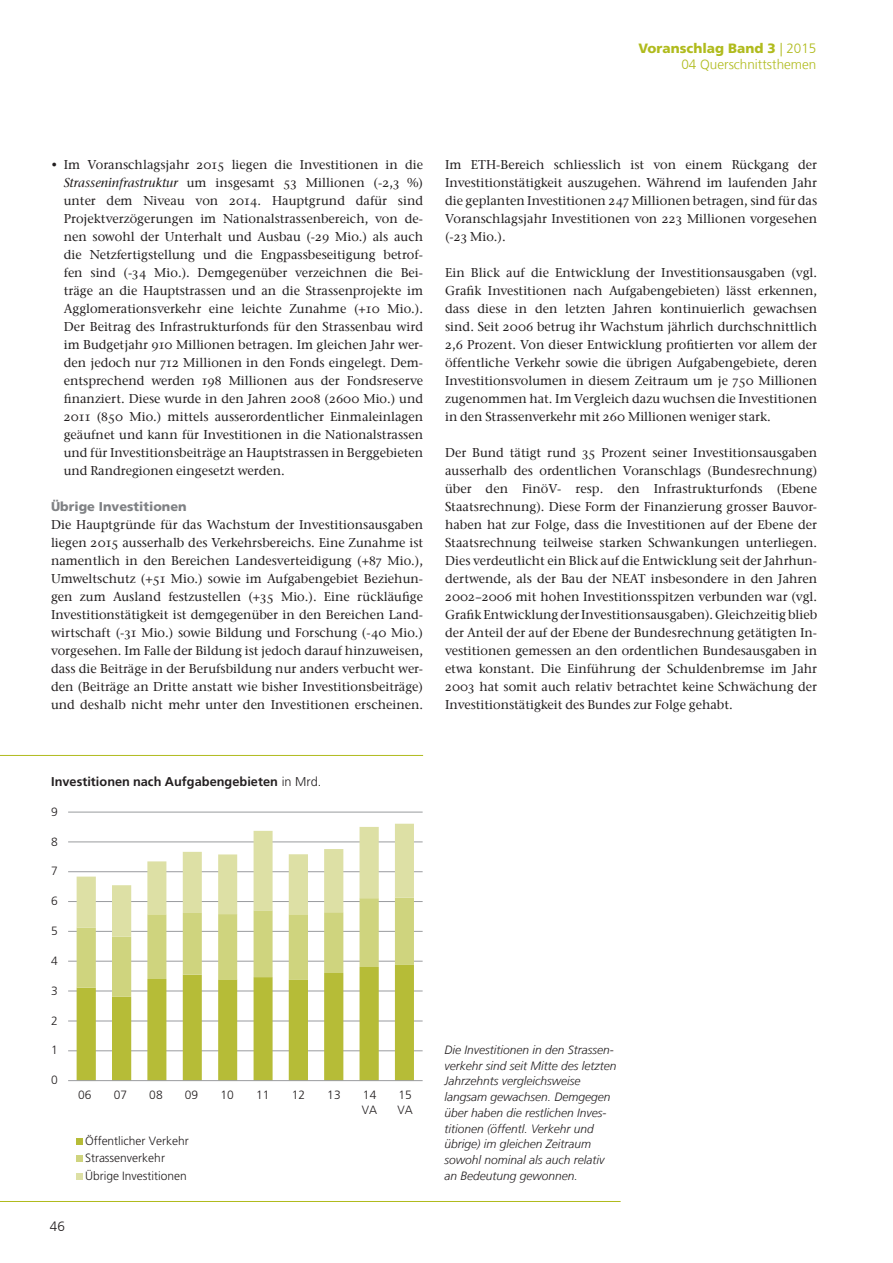
<style>
.page{position:relative;width:893px;height:1263px;background:#fff}
.page>*{position:absolute;margin:0;border:0;box-sizing:border-box;transform-origin:0 0}
.t1{font:300 13.5px/16.5px "Frutiger LT Com";color:#b0bb1d;text-align:right}
.t2{font:300 13.5px "Frutiger LT Com";color:#231f20}
.Text_normal{font:500 12.75px/18px "ITC Stone Serif Com";color:#231f20;text-align:justify}
.t3{font:700 12.75px "Frutiger LT Com";color:#231f20}
.Überschrift_41{font:900 12.75px "Frutiger LT Com";color:#808285}
.Text_Grafik{font:italic 300 12px/15.8px "Frutiger LT Com";color:#231f20}
.t4{font:300 12px/14.4px "Frutiger LT Com";color:#231f20}
.s1{font-weight:900}
.s2{font-style:italic}
.s3{font-weight:300}
</style>
<div class="page">
<hr style="left:69px;top:1050px;width:353px;height:1px;background:#999b9e">
<hr style="left:69px;top:1021px;width:353px;height:1px;background:#999b9e">
<hr style="left:69px;top:991px;width:353px;height:1px;background:#999b9e">
<hr style="left:69px;top:961px;width:353px;height:1px;background:#999b9e">
<hr style="left:69px;top:931px;width:353px;height:1px;background:#999b9e">
<hr style="left:69px;top:901px;width:353px;height:1px;background:#999b9e">
<hr style="left:69px;top:871px;width:353px;height:1px;background:#999b9e">
<hr style="left:69px;top:842px;width:353px;height:1px;background:#999b9e">
<hr style="left:69px;top:812px;width:353px;height:1px;background:#999b9e">
<svg style="left:77px;top:824px;width:337px;height:256px"></svg>
<hr style="left:69px;top:1080px;width:353px;height:1px;background:#999b9e">
<div style="left:76px;top:1138px;width:7px;height:7px;background:#b6bc37"></div>
<div style="left:76px;top:1155px;width:7px;height:6px;background:#cfd47e"></div>
<div style="left:76px;top:1173px;width:7px;height:6px;background:#dde0a5"></div>
<hr style="left:0;top:755px;width:423px;height:1px;background:#b0bb1d">
<hr style="left:0;top:1201px;width:621px;height:1px;background:#b0bb1d">
<p class="t1" style="left:639px;top:40px;width:179px"><span class="s1">Voranschlag Band 3</span> | 2015<br>04 Querschnittsthemen</p>
<p class="Text_normal" style="left:64px;top:155px;width:361px;text-indent:-13px">• Im Voranschlagsjahr 2015 liegen die Investitionen in die <span class="s2">Strasseninfrastruktur</span> um insgesamt 53 Millionen (-2,3 %) unter dem Niveau von 2014. Hauptgrund dafür sind Projektverzögerungen im Nationalstrassenbereich, von de&shy;nen sowohl der Unterhalt und Ausbau (-29 Mio.) als auch die Netzfertigstellung und die Engpassbeseitigung betrof&shy;fen sind (-34 Mio.). Demgegenüber verzeichnen die Bei&shy;träge an die Hauptstrassen und an die Strassenprojekte im Agglomerationsverkehr eine leichte Zunahme (+10 Mio.).<br>Der Beitrag des Infrastrukturfonds für den Strassenbau wird im Budgetjahr 910 Millionen betragen. Im gleichen Jahr wer&shy;den jedoch nur 712 Millionen in den Fonds eingelegt. Dem&shy;entsprechend werden 198 Millionen aus der Fondsreserve finanziert. Diese wurde in den Jahren 2008 (2600 Mio.) und 2011 (850 Mio.) mittels ausserordentlicher Einmaleinlagen geäufnet und kann für Investitionen in die Nationalstrassen und für Investitionsbeiträge an Hauptstrassen in Berggebieten und Randregionen eingesetzt werden.</p>
<p class="Überschrift_41" style="left:51px;top:498px;width:137px">Übrige Investitionen</p>
<p class="Text_normal" style="left:51px;top:515px;width:374px">Die Hauptgründe für das Wachstum der Investitionsausgaben liegen 2015 ausserhalb des Verkehrsbereichs. Eine Zunahme ist namentlich in den Bereichen Landesverteidigung (+87 Mio.), Umweltschutz (+51 Mio.) sowie im Aufgabengebiet Beziehun&shy;gen zum Ausland festzustellen (+35 Mio.). Eine rückläufige Investitionstätigkeit ist demgegenüber in den Bereichen Land&shy;wirtschaft (-31 Mio.) sowie Bildung und Forschung (-40 Mio.) vorgesehen. Im Falle der Bildung ist jedoch darauf hinzuweisen, dass die Beiträge in der Berufsbildung nur anders verbucht wer&shy;den (Beiträge an Dritte anstatt wie bisher Investitionsbeiträge) und deshalb nicht mehr unter den Investitionen erscheinen.</p>
<p class="Text_normal" style="left:445px;top:155px;width:374px">Im ETH-Bereich schliesslich ist von einem Rückgang der Investitionstätigkeit auszugehen. Während im laufenden Jahr die geplanten Investitionen 247 Millionen betragen, sind für das Voranschlagsjahr Investitionen von 223 Millionen vorgesehen (-23 Mio.).</p>
<p class="Text_normal" style="left:445px;top:263px;width:374px">Ein Blick auf die Entwicklung der Investitionsausgaben (vgl.<br>Grafik Investitionen nach Aufgabengebieten) lässt erkennen, dass diese in den letzten Jahren kontinuierlich gewachsen sind. Seit 2006 betrug ihr Wachstum jährlich durchschnittlich 2,6 Prozent. Von dieser Entwicklung profitierten vor allem der öffentliche Verkehr sowie die übrigen Aufgabengebiete, deren Investitionsvolumen in diesem Zeitraum um je 750 Millionen zugenommen hat. Im Vergleich dazu wuchsen die Investitionen in den Strassenverkehr mit 260 Millionen weniger stark.</p>
<p class="Text_normal" style="left:445px;top:443px;width:374px">Der Bund tätigt rund 35 Prozent seiner Investitionsausgaben ausserhalb des ordentlichen Voranschlags (Bundesrechnung) über den FinöV- resp. den Infrastrukturfonds (Ebene Staatsrechnung). Diese Form der Finanzierung grosser Bauvor&shy;haben hat zur Folge, dass die Investitionen auf der Ebene der Staatsrechnung teilweise starken Schwankungen unterliegen.<br>Dies verdeutlicht ein Blick auf die Entwicklung seit der Jahrhun&shy;dertwende, als der Bau der NEAT insbesondere in den Jahren 2002–2006 mit hohen Investitionsspitzen verbunden war (vgl.<br>Grafik Entwicklung der Investitionsausgaben). Gleichzeitig blieb der Anteil der auf der Ebene der Bundesrechnung getätigten In&shy;vestitionen gemessen an den ordentlichen Bundesausgaben in etwa konstant. Die Einführung der Schuldenbremse im Jahr 2003 hat somit auch relativ betrachtet keine Schwächung der Investitionstätigkeit des Bundes zur Folge gehabt.</p>
<p class="t3" style="left:51px;top:774px;width:272px">Investitionen nach Aufgabengebieten <span class="s3">in Mrd.</span></p>
<p class="t4" style="left:51px;top:804px;width:8px">9</p>
<p class="t4" style="left:51px;top:834px;width:8px">8</p>
<p class="t4" style="left:51px;top:864px;width:8px">7</p>
<p class="t4" style="left:51px;top:894px;width:8px">6</p>
<p class="t4" style="left:51px;top:924px;width:8px">5</p>
<p class="t4" style="left:51px;top:954px;width:8px">4</p>
<p class="t4" style="left:51px;top:983px;width:8px">3</p>
<p class="t4" style="left:51px;top:1013px;width:8px">2</p>
<p class="t4" style="left:51px;top:1043px;width:8px">1</p>
<p class="t4" style="left:51px;top:1073px;width:8px">0</p>
<p class="t4" style="left:78px;top:1088px;width:15px">06</p>
<p class="t4" style="left:114px;top:1088px;width:15px">07</p>
<p class="t4" style="left:149px;top:1088px;width:15px">08</p>
<p class="t4" style="left:185px;top:1088px;width:15px">09</p>
<p class="t4" style="left:220px;top:1088px;width:15px">10</p>
<p class="t4" style="left:256px;top:1088px;width:15px">11</p>
<p class="t4" style="left:292px;top:1088px;width:15px">12</p>
<p class="t4" style="left:327px;top:1088px;width:15px">13</p>
<p class="t4" style="left:362px;top:1088px;width:17px">14<br>VA</p>
<p class="t4" style="left:398px;top:1088px;width:17px">15<br>VA</p>
<p class="t4" style="left:85px;top:1132px;width:105px;line-height:17.4px">Öffentlicher Verkehr<br>Strassenverkehr<br>Übrige Investitionen</p>
<p class="t2" style="left:50px;top:1218px;width:17px">46</p>
<p class="Text_Grafik" style="left:444px;top:1042px;width:173px">Die Investitionen in den Strassen&shy;verkehr sind seit Mitte des letzten<br>Jahrzehnts vergleichsweise langsam gewachsen. Demgegen über haben die restlichen Inves&shy;titionen (öffentl. Verkehr und übrige) im gleichen Zeitraum sowohl nominal als auch relativ an Bedeutung gewonnen.</p>
</div>
